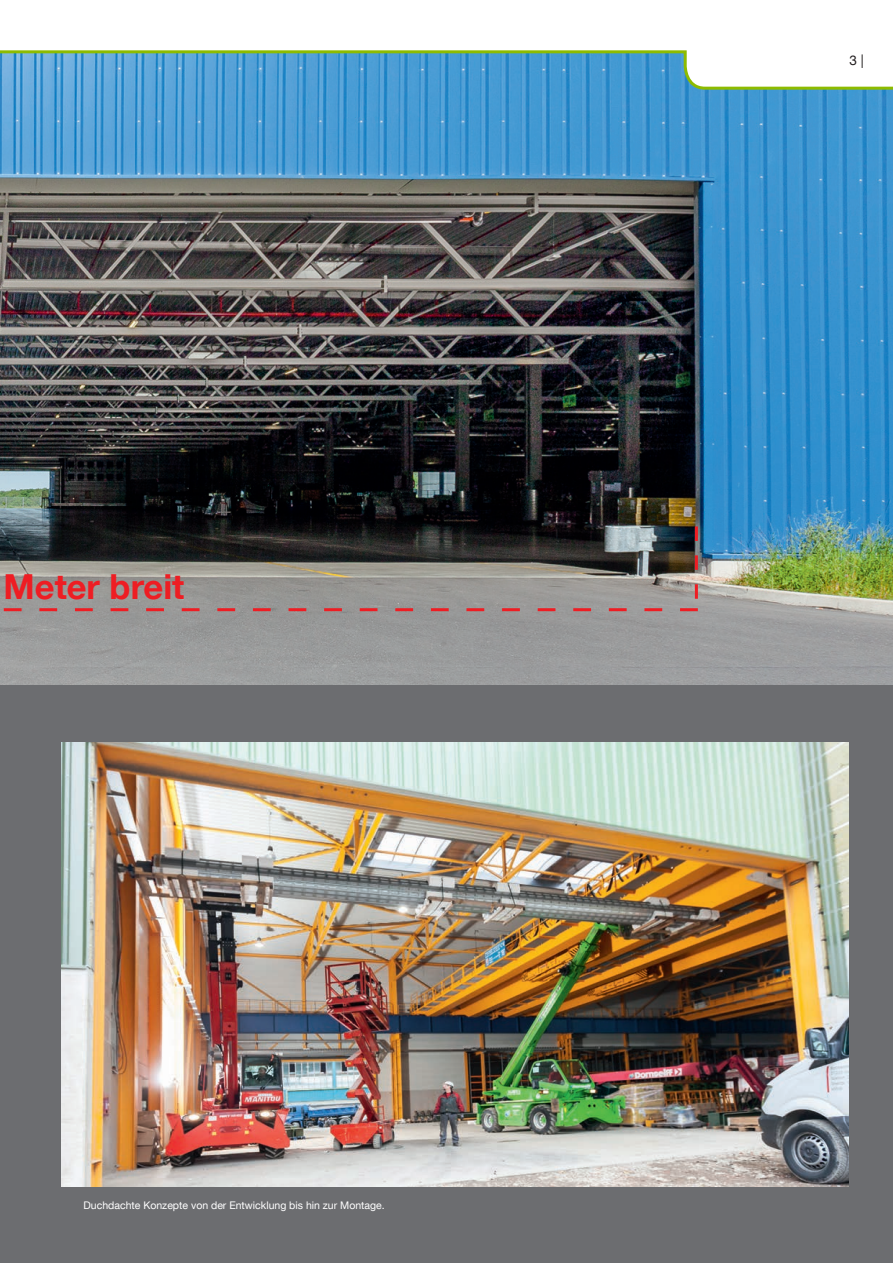
<style>
.page{position:relative;width:893px;height:1263px;background:#fff}
.page>*{position:absolute;margin:0;border:0;box-sizing:border-box;transform-origin:0 0}
.t1{font:700 34.5px "Helvetica Neue LT Com";color:#ee1d23}
.t2{font:13.5px "Helvetica Neue LT Com";color:#231f20}
.t3{font:10.5px "Helvetica Neue LT Com";color:#fff}
</style>
<div class="page">
<div style="left:1px;top:685px;width:892px;height:578px;background:#6c6d70"></div>
<img style="left:0;top:50px;width:893px;height:1138px">
<h1 class="t1" style="left:4px;top:565px;width:182px">Meter breit</h1>
<p class="t3" style="left:84px;top:1198px;width:303px">Duchdachte Konzepte von der Entwicklung bis hin zur Montage.</p>
<p class="t2" style="left:849px;top:52px;width:16px">3 |</p>
</div>
